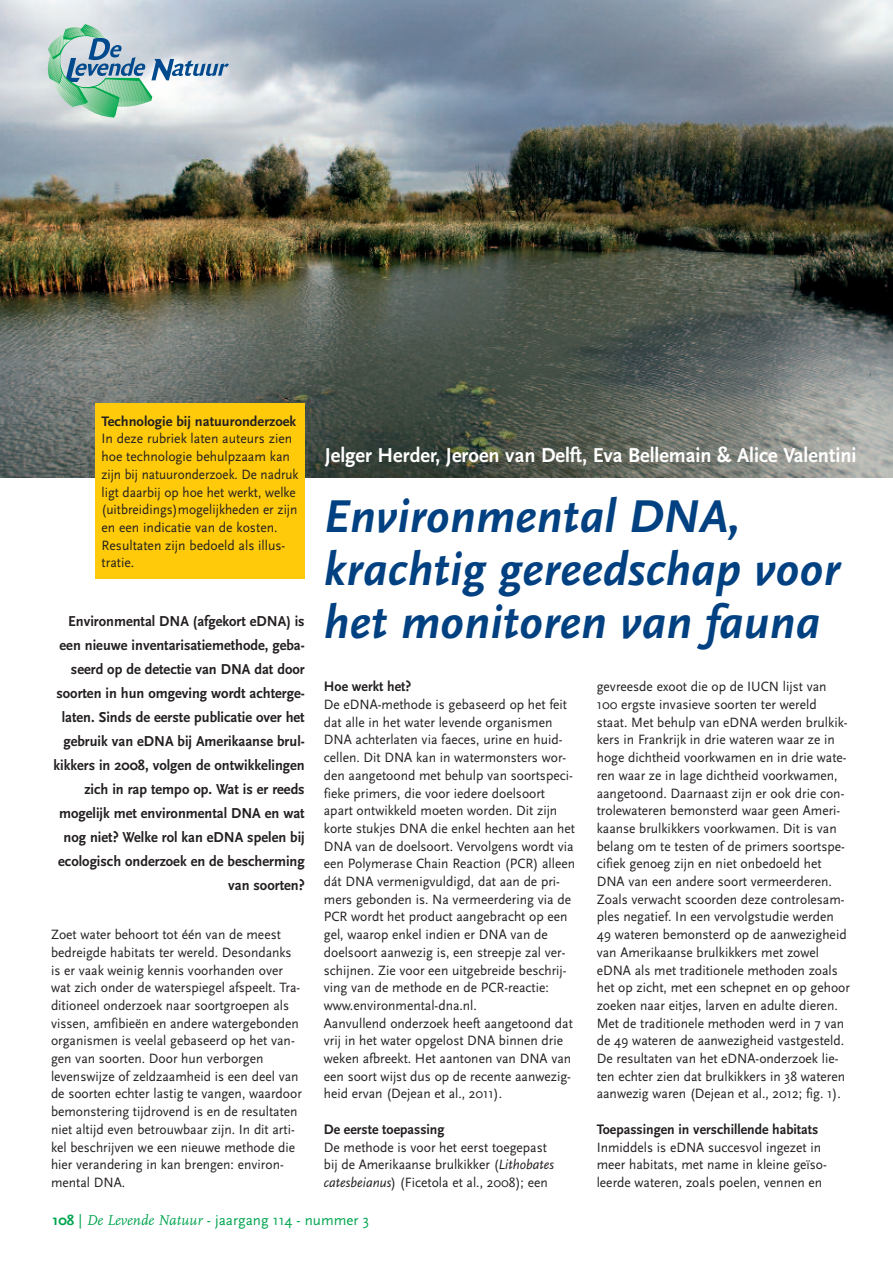
<style>
.page{position:relative;width:893px;height:1263px;background:#fff}
.page>*{position:absolute;margin:0;border:0;box-sizing:border-box;transform-origin:0 0}
.t1{font:italic 700 48px/53.1px "Scala Sans";color:#014181}
.t2{font:700 21px "Scala Sans";color:#fff}
.t3{font:700 15px/24px "Scala Sans";color:#231f20;text-align:right;scale:.96 1}
.t4{font:15px "Scala Sans";color:#00a54f}
.t5{font:700 14.4px "Scala Sans";color:#231f20;scale:.96 1}
.t6{font:700 14.4px "Scala Sans";color:#231f20}
.t7{font:14.1px/17.7px "Scala Sans";color:#231f20;scale:.96 1}
.t8{font:14.1px/17.7px "Scala Sans";color:#231f20}
.s1{font-style:italic}
.s2{font-weight:700}
.s3{font-family:"FF Scala";font-style:italic}
</style>
<div class="page">
<img style="left:0;top:0;width:893px;height:477px">
<svg style="left:46px;top:24px;width:183px;height:93px;background:#aecbc9"></svg>
<div style="left:95px;top:403px;width:210px;height:175px;background:#feca0a"></div>
<p class="t6" style="left:101px;top:412px;width:196px">Technologie bij natuuronderzoek</p>
<p class="t8" style="left:101px;top:430px;width:199px">In deze rubriek laten auteurs zien hoe technologie behulpzaam kan zijn bij natuuronderzoek. De nadruk ligt daarbij op hoe het werkt, welke (uitbreidings)mogelijkheden er zijn en een indicatie van de kosten.<br>Resultaten zijn bedoeld als illus&shy;tratie.</p>
<p class="t3" style="left:53px;top:609px;width:263px">Environmental DNA (afgekort eDNA) is een nieuwe inventarisatiemethode, geba&shy;seerd op de detectie van DNA dat door soorten in hun omgeving wordt achterge&shy;laten. Sinds de eerste publicatie over het gebruik van eDNA bij Amerikaanse brul&shy;kikkers in 2008, volgen de ontwikkelingen zich in rap tempo op. Wat is er reeds mogelijk met environmental DNA en wat nog niet? Welke rol kan eDNA spelen bij ecologisch onderzoek en de bescherming van soorten?</p>
<p class="t7" style="left:51px;top:925px;width:263px">Zoet water behoort tot één van de meest bedreigde habitats ter wereld. Desondanks is er vaak weinig kennis voorhanden over wat zich onder de waterspiegel afspeelt. Tra&shy;ditioneel onderzoek naar soortgroepen als vissen, amfibieën en andere watergebonden organismen is veelal gebaseerd op het van&shy;gen van soorten. Door hun verborgen levenswijze of zeldzaamheid is een deel van de soorten echter lastig te vangen, waardoor bemonstering tijdrovend is en de resultaten niet altijd even betrouwbaar zijn. In dit arti&shy;kel beschrijven we een nieuwe methode die hier verandering in kan brengen: environ&shy;mental DNA.</p>
<h2 class="t2" style="left:325px;top:443px;width:533px">Jelger Herder, Jeroen van Delft, Eva Bellemain &amp; Alice Valentini</h2>
<h1 class="t1" style="left:324px;top:489px;width:518px">Environmental DNA, krachtig gereedschap voor het monitoren van fauna</h1>
<p class="t5" style="left:324px;top:678px;width:93px">Hoe werkt het?</p>
<p class="t7" style="left:324px;top:695px;width:263px">De eDNA-methode is gebaseerd op het feit dat alle in het water levende organismen DNA achterlaten via faeces, urine en huid&shy;cellen. Dit DNA kan in watermonsters wor&shy;den aangetoond met behulp van soortspeci&shy;fieke primers, die voor iedere doelsoort apart ontwikkeld moeten worden. Dit zijn korte stukjes DNA die enkel hechten aan het DNA van de doelsoort. Vervolgens wordt via een Polymerase Chain Reaction (PCR) alleen dát DNA vermenigvuldigd, dat aan de pri&shy;mers gebonden is. Na vermeerdering via de PCR wordt het product aangebracht op een gel, waarop enkel indien er DNA van de doelsoort aanwezig is, een streepje zal ver&shy;schijnen. Zie voor een uitgebreide beschrij&shy;ving van de methode en de PCR-reactie: www.environmental-dna.nl.<br>Aanvullend onderzoek heeft aangetoond dat vrij in het water opgelost DNA binnen drie weken afbreekt. Het aantonen van DNA van een soort wijst dus op de recente aanwezig&shy;heid ervan (Dejean et al., 2011).</p>
<p class="t5" style="left:324px;top:1120px;width:127px">De eerste toepassing</p>
<p class="t7" style="left:324px;top:1138px;width:241px">De methode is voor het eerst toegepast bij de Amerikaanse brulkikker (<span class="s1">Lithobates catesbeianus</span>) (Ficetola et al., 2008); een</p>
<p class="t7" style="left:597px;top:677px;width:265px">gevreesde exoot die op de IUCN lijst van 100 ergste invasieve soorten ter wereld staat. Met behulp van eDNA werden brulkik&shy;kers in Frankrijk in drie wateren waar ze in hoge dichtheid voorkwamen en in drie wate&shy;ren waar ze in lage dichtheid voorkwamen, aangetoond. Daarnaast zijn er ook drie con&shy;trolewateren bemonsterd waar geen Ameri&shy;kaanse brulkikkers voorkwamen. Dit is van belang om te testen of de primers soortspe&shy;cifiek genoeg zijn en niet onbedoeld het DNA van een andere soort vermeerderen.<br>Zoals verwacht scoorden deze controlesam&shy;ples negatief. In een vervolgstudie werden 49 wateren bemonsterd op de aanwezigheid van Amerikaanse brulkikkers met zowel eDNA als met traditionele methoden zoals het op zicht, met een schepnet en op gehoor zoeken naar eitjes, larven en adulte dieren.<br>Met de traditionele methoden werd in 7 van de 49 wateren de aanwezigheid vastgesteld.<br>De resultaten van het eDNA-onderzoek lie&shy;ten echter zien dat brulkikkers in 38 wateren aanwezig waren (Dejean et al., 2012; fig. 1).</p>
<p class="t5" style="left:597px;top:1120px;width:232px">Toepassingen in verschillende habitats</p>
<p class="t7" style="left:597px;top:1138px;width:241px">Inmiddels is eDNA succesvol ingezet in meer habitats, met name in kleine geïso&shy;leerde wateren, zoals poelen, vennen en</p>
<p class="t4" style="left:53px;top:1211px;width:318px"><span class="s2">108</span> | <span class="s3">De Levende Natuur</span> - jaargang 114 - nummer 3</p>
</div>
